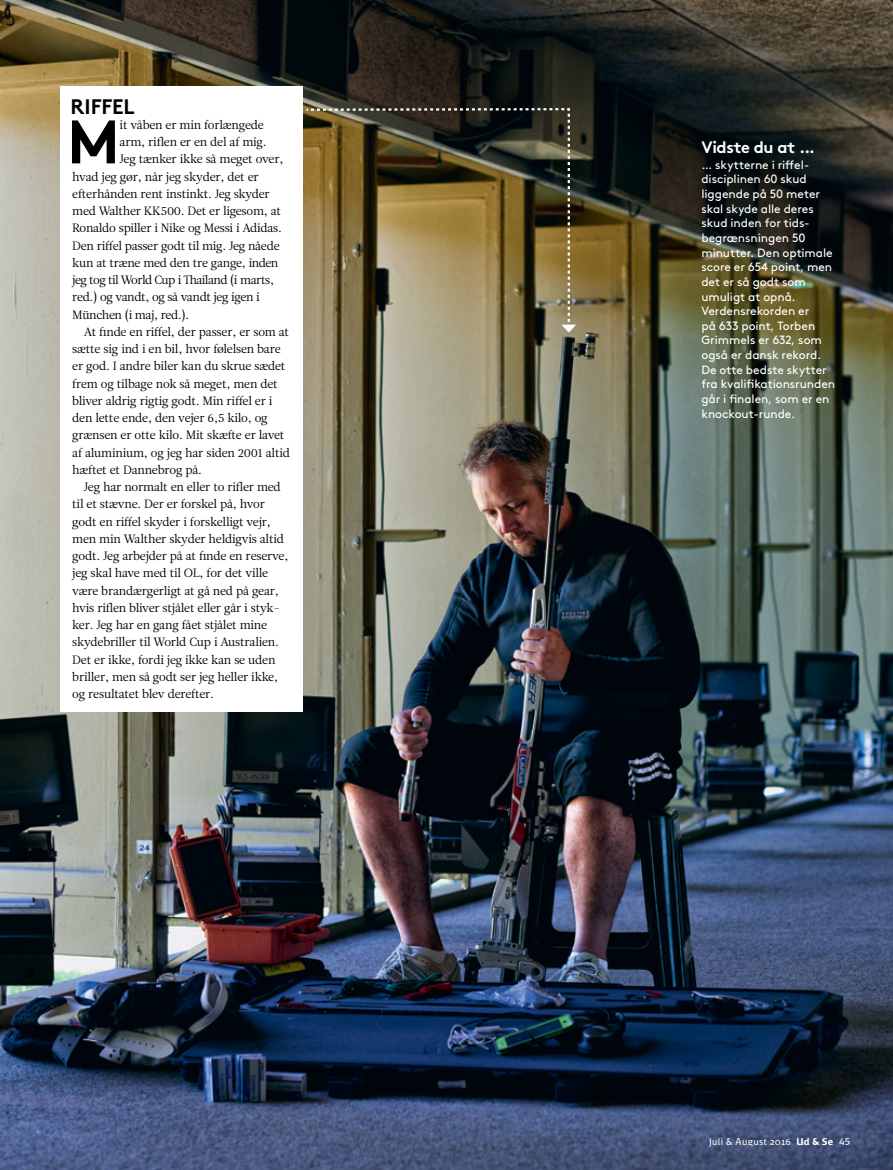
<style>
.page{position:relative;width:893px;height:1170px;background:#fff}
.page>*{position:absolute;margin:0;border:0;box-sizing:border-box;transform-origin:0 0}
.t1{font:700 61.35px "Brown Std";color:#000}
.t2{font:700 21px "Brown Std";color:#000}
.t3{font:700 16.5px "Brown Std";letter-spacing:-.025em;color:#fff}
.t4{font:12px "Leitura News Roman 1";letter-spacing:-.015em;color:#000}
.t5{font:12px/14.7px "Brown Std";letter-spacing:-.005em;color:#fff}
.t6{font:12px "Leitura News Roman 1";letter-spacing:-.045em;color:#000}
.t7{font:9px "Via Expert";letter-spacing:.035em;color:#fff}
.s1{font-weight:700}
.s2{font-family:"Via Office"}
</style>
<div class="page">
<img style="left:0;top:0;width:893px;height:1169px">
<div style="left:60px;top:86px;width:242px;height:625px;background:#fff"></div>
<img style="left:309px;top:107px;width:267px;height:225px">
<h2 class="t2" style="left:70px;top:93px;width:66px">RIFFEL</h2>
<h1 class="t1" style="left:67px;top:104px;width:54px">M</h1>
<p class="t4" style="left:120px;top:118px;width:146px">it våben er min forlængede</p>
<p class="t4" style="left:120px;top:135px;width:149px">arm, riflen er en del af mig.</p>
<p class="t4" style="left:120px;top:152px;width:165px">Jeg tænker ikke så meget over,</p>
<p class="t4" style="left:72px;top:169px;width:188px">hvad jeg gør, når jeg skyder, det er</p>
<p class="t4" style="left:72px;top:187px;width:199px">efterhånden rent instinkt. Jeg skyder</p>
<p class="t4" style="left:72px;top:204px;width:210px">med Walther KK500. Det er ligesom, at</p>
<p class="t4" style="left:72px;top:221px;width:211px">Ronaldo spiller i Nike og Messi i Adidas.</p>
<p class="t4" style="left:72px;top:238px;width:209px">Den riffel passer godt til mig. Jeg nåede</p>
<p class="t4" style="left:72px;top:256px;width:207px">kun at træne med den tre gange, inden</p>
<p class="t6" style="left:72px;top:273px;width:203px">jeg tog til World Cup i Thailand (i marts,</p>
<p class="t4" style="left:72px;top:290px;width:189px">red.) og vandt, og så vandt jeg igen i</p>
<p class="t4" style="left:72px;top:307px;width:119px">München (i maj, red.).</p>
<p class="t4" style="left:84px;top:325px;width:207px">At finde en riffel, der passer, er som at</p>
<p class="t4" style="left:72px;top:342px;width:210px">sætte sig ind i en bil, hvor følelsen bare</p>
<p class="t4" style="left:72px;top:359px;width:215px">er god. I andre biler kan du skrue sædet</p>
<p class="t4" style="left:72px;top:376px;width:207px">frem og tilbage nok så meget, men det</p>
<p class="t4" style="left:72px;top:394px;width:202px">bliver aldrig rigtig godt. Min riffel er i</p>
<p class="t4" style="left:72px;top:411px;width:197px">den lette ende, den vejer 6,5 kilo, og</p>
<p class="t4" style="left:72px;top:428px;width:214px">grænsen er otte kilo. Mit skæfte er lavet</p>
<p class="t4" style="left:72px;top:445px;width:219px">af aluminium, og jeg har siden 2001 altid</p>
<p class="t4" style="left:72px;top:462px;width:131px">hæftet et Dannebrog på.</p>
<p class="t4" style="left:84px;top:480px;width:198px">Jeg har normalt en eller to rifler med</p>
<p class="t4" style="left:72px;top:497px;width:194px">til et stævne. Der er forskel på, hvor</p>
<p class="t4" style="left:72px;top:514px;width:200px">godt en riffel skyder i forskelligt vejr,</p>
<p class="t4" style="left:72px;top:531px;width:213px">men min Walther skyder heldigvis altid</p>
<p class="t4" style="left:72px;top:549px;width:218px">godt. Jeg arbejder på at finde en reserve,</p>
<p class="t4" style="left:72px;top:566px;width:197px">jeg skal have med til OL, for det ville</p>
<p class="t4" style="left:72px;top:583px;width:208px">være brandærgerligt at gå ned på gear,</p>
<p class="t4" style="left:72px;top:600px;width:209px">hvis riflen bliver stjålet eller går i styk-</p>
<p class="t4" style="left:72px;top:618px;width:196px">ker. Jeg har en gang fået stjålet mine</p>
<p class="t4" style="left:72px;top:635px;width:208px">skydebriller til World Cup i Australien.</p>
<p class="t4" style="left:72px;top:652px;width:205px">Det er ikke, fordi jeg ikke kan se uden</p>
<p class="t4" style="left:72px;top:669px;width:207px">briller, men så godt ser jeg heller ikke,</p>
<p class="t4" style="left:72px;top:687px;width:143px">og resultatet blev derefter.</p>
<h3 class="t3" style="left:701px;top:137px;width:115px">Vidste du at ...</h3>
<p class="t5" style="left:701px;top:157px;width:135px">... skytterne i riffel&shy;disciplinen 60 skud liggende på 50 meter skal skyde alle deres skud inden for tids&shy;begrænsningen 50 minutter. Den optimale score er 654 point, men det er så godt som umuligt at opnå.<br>Verdensrekorden er<br>på 633 point, Torben<br>Grimmels er 632, som også er dansk rekord.<br>De otte bedste skytter fra kvalifikationsrunden går i finalen, som er en knockout-runde.</p>
<p class="t7" style="left:709px;top:1136px;width:143px">Juli &amp; August 2016 <span class="s1">Ud &amp; Se</span> <span class="s2">45</span></p>
</div>
